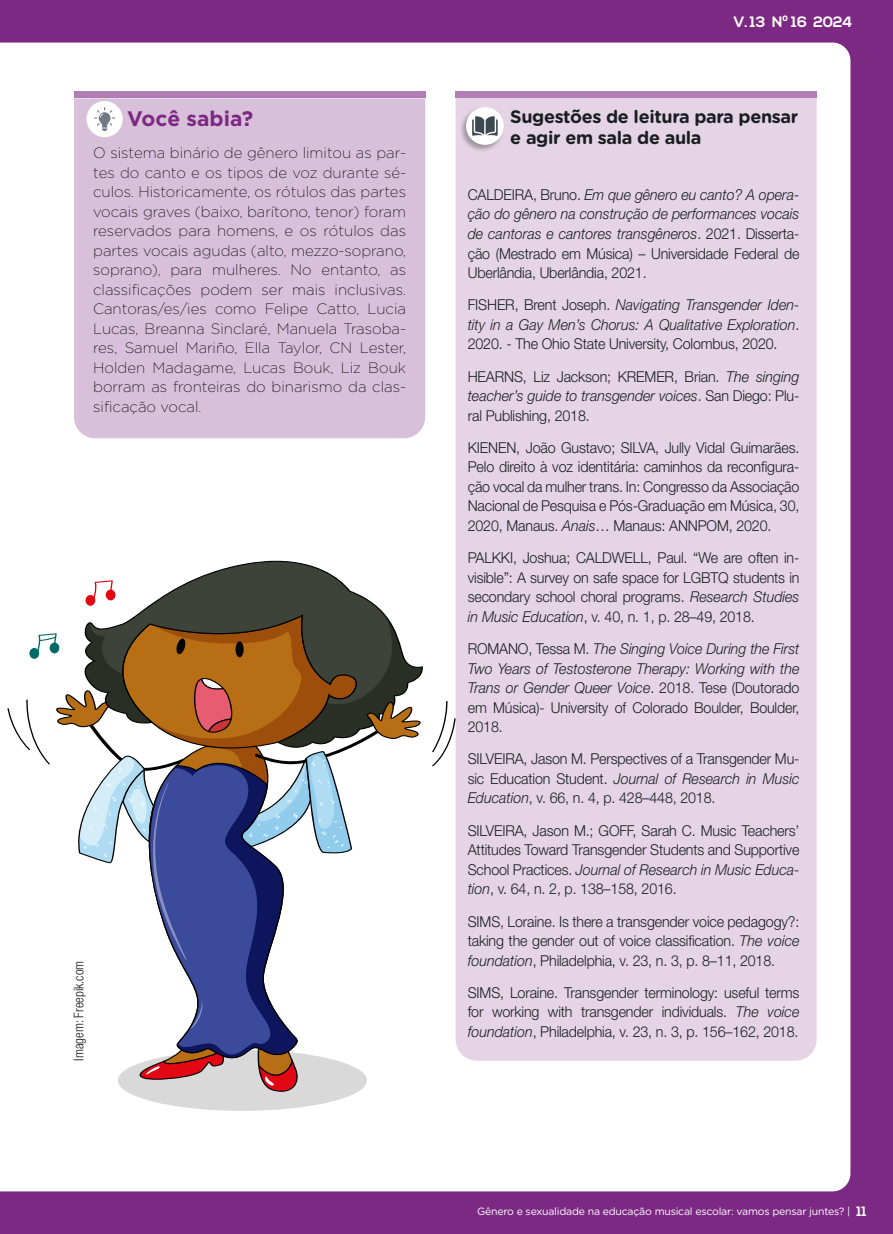
<style>
.page{position:relative;width:893px;height:1234px;background:#fff}
.page>*{position:absolute;margin:0;border:0;box-sizing:border-box;transform-origin:0 0}
.t1{font:700 21px "Gotham";color:#7c2983}
.t2{font:700 18px/21px "Gotham Rounded";letter-spacing:-.02em;color:#1a1e21}
.t3{font:300 15px/19.5px "Helvetica Neue LT Std";letter-spacing:-.01em;color:#1a1e21;text-align:justify;scale:.95 1}
.t4{font:200 15px/19.5px "Gotham";color:#000;text-align:justify}
.t5{font:italic 300 15px/19.5px "Helvetica Neue LT Std";color:#1a1e21;text-align:justify;scale:.95 1}
.t6{font:700 15px "Nexa";color:#fff}
.t7{font:300 condensed 13.5px "Helvetica Neue LT Std";color:#1a1e21}
.t8{font:10.5px "Gotham Rounded";letter-spacing:-.02em;color:#fff}
.s1{font-style:italic}
.s2{font-style:normal}
.s3{font-family:"Nexa";font-weight:700;font-size:13.5px}
</style>
<div class="page">
<div style="left:0;top:0;width:893px;height:1233px;background:#7c2983"></div>
<div style="left:0;top:43px;width:850px;height:1148px;background:#fff"></div>
<div style="left:74px;top:98px;width:351px;height:340px;background:#d8bfda"></div>
<div style="left:87px;top:101px;width:36px;height:36px;background:#fff;border-radius:50%"></div>
<svg style="left:94px;top:107px;width:21px;height:24px"></svg>
<div style="left:74px;top:91px;width:351px;height:7px;background:#b07eb5"></div>
<div style="left:456px;top:98px;width:361px;height:962px;background:#e5d4e6"></div>
<div style="left:456px;top:91px;width:361px;height:7px;background:#b07eb5"></div>
<div style="left:459px;top:107px;width:45px;height:45px;background:#000;opacity:.3"></div>
<div style="left:466px;top:107px;width:38px;height:38px;background:#fff;border-radius:50%"></div>
<svg style="left:472px;top:116px;width:26px;height:20px"></svg>
<div style="left:118px;top:1049px;width:249px;height:61px;background:#d9d9d9;border-radius:50%"></div>
<svg style="left:432px;top:700px;width:24px;height:66px;background:#e7e7e7"></svg>
<div style="left:76px;top:551px;width:347px;height:63px;background:#fff"></div>
<svg style="left:84px;top:560px;width:340px;height:187px;background:#a2a29d"></svg>
<svg style="left:7px;top:614px;width:416px;height:481px;background:#bdb7b9"></svg>
<h1 class="t1" style="left:127px;top:106px;width:127px">Você sabia?</h1>
<p class="t4" style="left:93px;top:143px;width:314px">O sistema binário de gênero limitou as par&shy;tes do canto e os tipos de voz durante sé&shy;culos. Historicamente, os rótulos das partes vocais graves (baixo, barítono, tenor) foram reservados para homens, e os rótulos das partes vocais agudas (alto, mezzo-soprano, soprano), para mulheres. No entanto, as classificações podem ser mais inclusivas.<br>Cantoras/es/ies como Felipe Catto, Lucia Lucas, Breanna Sinclaré, Manuela Trasoba&shy;res, Samuel Mariño, Ella Taylor, CN Lester, Holden Madagame, Lucas Bouk, Liz Bouk borram as fronteiras do binarismo da clas&shy;sificação vocal.</p>
<p class="t7" style="left:71px;top:1060px;width:102px;rotate:-90deg">Imagem: Freepik.com</p>
<p class="t6" style="left:733px;top:13px;width:120px">V. 13 Nº 16 2024</p>
<p class="t2" style="left:510px;top:105px;width:290px">Sugestões de leitura para pensar e agir em sala de aula</p>
<p class="t3" style="left:468px;top:184px;width:351px">CALDEIRA, Bruno. <span class="s1">Em que gênero eu canto? A opera&shy;ção do gênero na construção de performances vocais de cantoras e cantores transgêneros</span>. 2021. Disserta&shy;ção (Mestrado em Música) – Universidade Federal de Uberlândia, Uberlândia, 2021.</p>
<p class="t5" style="left:468px;top:295px;width:351px"><span class="s2">FISHER, Brent Joseph.</span> Navigating Transgender Iden&shy;tity in a Gay Men’s Chorus: A Qualitative Exploration<span class="s2">.<br>2020. - The Ohio State University, Colombus, 2020.</span></p>
<p class="t3" style="left:468px;top:366px;width:351px">HEARNS, Liz Jackson; KREMER, Brian. <span class="s1">The singing teacher’s guide to transgender voices</span>. San Diego: Plu&shy;ral Publishing, 2018.</p>
<p class="t3" style="left:468px;top:437px;width:351px">KIENEN, João Gustavo; SILVA, Jully Vidal Guimarães.<br>Pelo direito à voz identitária: caminhos da reconfigura&shy;ção vocal da mulher trans. In: Congresso da Associação Nacional de Pesquisa e Pós-Graduação em Música, 30, 2020, Manaus. <span class="s1">Anais</span>… Manaus: ANNPOM, 2020.</p>
<p class="t3" style="left:468px;top:547px;width:351px">PALKKI, Joshua; CALDWELL, Paul. “We are often in&shy;visible”: A survey on safe space for LGBTQ students in secondary school choral programs. <span class="s1">Research Studies in Music Education</span>, v. 40, n. 1, p. 28–49, 2018.</p>
<p class="t5" style="left:468px;top:638px;width:351px"><span class="s2">ROMANO, Tessa M.</span> The Singing Voice During the First Two Years of Testosterone Therapy: Working with the Trans or Gender Queer Voice<span class="s2">. 2018. Tese (Doutorado em Música)- University of Colorado Boulder, Boulder, 2018.</span></p>
<p class="t3" style="left:468px;top:748px;width:351px">SILVEIRA, Jason M. Perspectives of a Transgender Mu&shy;sic Education Student. <span class="s1">Journal of Research in Music Education</span>, v. 66, n. 4, p. 428–448, 2018.</p>
<p class="t3" style="left:468px;top:820px;width:351px">SILVEIRA, Jason M.; GOFF, Sarah C. Music Teachers’ Attitudes Toward Transgender Students and Supportive School Practices. <span class="s1">Journal of Research in Music Educa&shy;tion</span>, v. 64, n. 2, p. 138–158, 2016.</p>
<p class="t3" style="left:468px;top:910px;width:351px">SIMS, Loraine. Is there a transgender voice pedagogy?: taking the gender out of voice classification. <span class="s1">The voice foundation</span>, Philadelphia, v. 23, n. 3, p. 8–11, 2018.</p>
<p class="t3" style="left:468px;top:982px;width:351px">SIMS, Loraine. Transgender terminology: useful terms for working with transgender individuals. <span class="s1">The voice foundation</span>, Philadelphia, v. 23, n. 3, p. 156–162, 2018.</p>
<p class="t8" style="left:477px;top:1204px;width:391px">Gênero e sexualidade na educação musical escolar: vamos pensar juntes? | <span class="s3">11</span></p>
</div>
